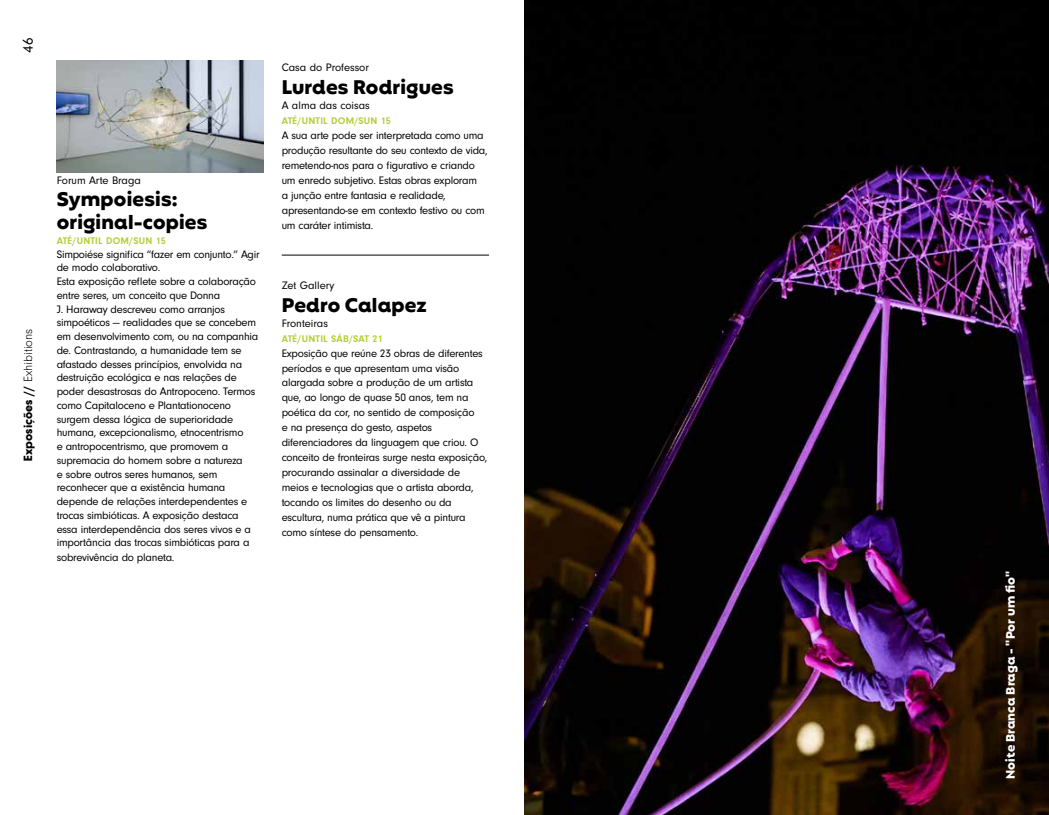
<style>
.page{position:relative;width:1049px;height:815px;background:#fff}
.page>*{position:absolute;margin:0;border:0;box-sizing:border-box;transform-origin:0 0}
.t1{font:900 20px/22.5px "Mangueira";letter-spacing:.01em;color:#000}
.t2{font:15px "Neuzeit Gro";color:#000}
.t3{font:900 12.5px "Mangueira";letter-spacing:.01em;color:#fff}
.t4{font:900 12.5px "Neuzeit Gro";color:#000}
.t5{font:11.25px/13.8px "Neuzeit Gro";letter-spacing:-.02em;color:#000}
.t6{font:11.25px "Neuzeit Gro";color:#000}
.t7{font:700 10px "Neuzeit Gro";letter-spacing:.02em;color:#b6ce3e}
.s1{font-weight:300}
</style>
<div class="page">
<img style="left:57px;top:60px;width:207px;height:113px">
<hr style="left:282px;top:255px;width:207px;height:1px;background:#000">
<img style="left:524px;top:0;width:525px;height:815px">
<h2 class="t2" style="left:20px;top:53px;width:16px;rotate:-90deg">46</h2>
<p class="t4" style="left:21px;top:460px;width:133px;rotate:-90deg">Exposições // <span class="s1">Exhibitions</span></p>
<p class="t6" style="left:57px;top:174px;width:86px">Forum Arte Braga</p>
<h1 class="t1" style="left:57px;top:190px;width:152px">Sympoiesis: original-copies</h1>
<p class="t7" style="left:57px;top:235px;width:111px">ATÉ/UNTIL DOM/SUN 15</p>
<p class="t5" style="left:57px;top:247px;width:205px">Simpoiése significa “fazer em conjunto.” Agir de modo colaborativo.<br>Esta exposição reflete sobre a colaboração entre seres, um conceito que Donna<br>J. Haraway descreveu como arranjos simpoéticos — realidades que se concebem em desenvolvimento com, ou na companhia de. Contrastando, a humanidade tem se afastado desses princípios, envolvida na destruição ecológica e nas relações de poder desastrosas do Antropoceno. Termos como Capitaloceno e Plantationoceno surgem dessa lógica de superioridade humana, excepcionalismo, etnocentrismo<br>e antropocentrismo, que promovem a supremacia do homem sobre a natureza<br>e sobre outros seres humanos, sem reconhecer que a existência humana depende de relações interdependentes e trocas simbióticas. A exposição destaca essa interdependência dos seres vivos e a importância das trocas simbióticas para a sobrevivência do planeta.</p>
<p class="t6" style="left:282px;top:62px;width:89px">Casa do Professor</p>
<h1 class="t1" style="left:282px;top:78px;width:173px">Lurdes Rodrigues</h1>
<p class="t6" style="left:282px;top:99px;width:90px">A alma das coisas</p>
<p class="t7" style="left:282px;top:115px;width:111px">ATÉ/UNTIL DOM/SUN 15</p>
<p class="t5" style="left:282px;top:128px;width:208px;line-height:15px">A sua arte pode ser interpretada como uma produção resultante do seu contexto de vida, remetendo-nos para o figurativo e criando um enredo subjetivo. Estas obras exploram<br>a junção entre fantasia e realidade, apresentando-se em contexto festivo ou com um caráter intimista.</p>
<p class="t6" style="left:282px;top:279px;width:54px">Zet Gallery</p>
<h1 class="t1" style="left:282px;top:295px;width:147px">Pedro Calapez</h1>
<p class="t6" style="left:282px;top:317px;width:48px">Fronteiras</p>
<p class="t7" style="left:282px;top:333px;width:103px">ATÉ/UNTIL SÁB/SAT 21</p>
<p class="t5" style="left:282px;top:346px;width:207px;line-height:15px">Exposição que reúne 23 obras de diferentes períodos e que apresentam uma visão alargada sobre a produção de um artista que, ao longo de quase 50 anos, tem na poética da cor, no sentido de composição<br>e na presença do gesto, aspetos diferenciadores da linguagem que criou. O conceito de fronteiras surge nesta exposição, procurando assinalar a diversidade de meios e tecnologias que o artista aborda, tocando os limites do desenho ou da escultura, numa prática que vê a pintura como síntese do pensamento.</p>
<p class="t3" style="left:1002px;top:779px;width:209px;rotate:-90deg">Noite Branca Braga - ''Por um fio''</p>
</div>
